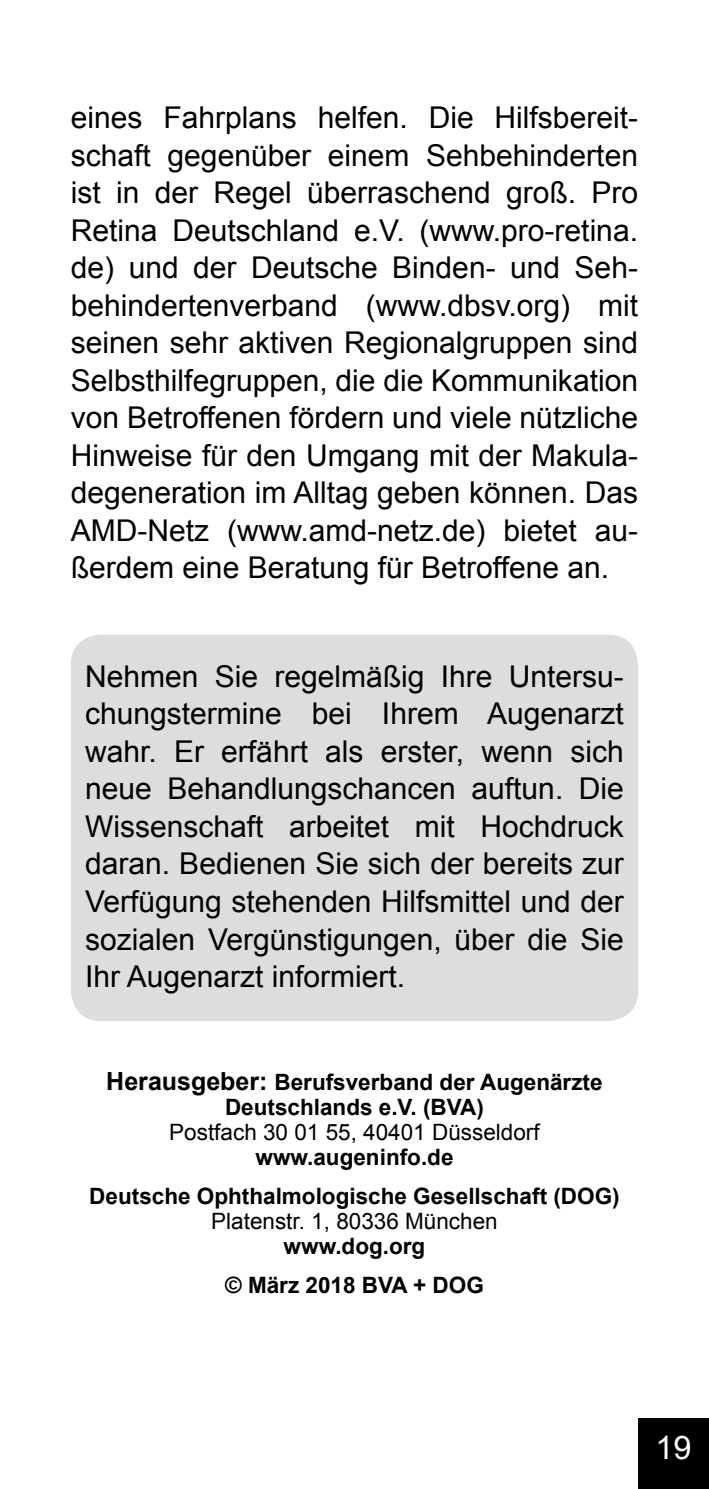
<style>
.page{position:relative;width:709px;height:1489px;background:#fff}
.page>*{position:absolute;margin:0;border:0;box-sizing:border-box;transform-origin:0 0}
.t1{font:32.5px "Arial";color:#fff}
.t2{font:30px/37.5px "Arial";color:#000;text-align:justify}
.t3{font:700 22.5px/39.2px "Arial";color:#000;text-align:center}
.t4{font:22.5px "Arial";color:#000}
.s1{font-size:25px}
</style>
<div class="page">
<div style="left:638px;top:1417px;width:71px;height:71px;background:#000"></div>
<div style="left:71px;top:634px;width:567px;height:386px;background:#dcddde;border-radius:30px"></div>
<p class="t2" style="left:71px;top:99px;width:568px">eines Fahrplans helfen. Die Hilfsbereit&shy;schaft gegenüber einem Sehbehinderten ist in der Regel überraschend groß. Pro Retina Deutschland e.V. (www.pro-retina. de) und der Deutsche Binden- und Seh&shy;behindertenverband (www.dbsv.org) mit seinen sehr aktiven Regionalgruppen sind Selbsthilfegruppen, die die Kommunikation von Betroffenen fördern und viele nützliche Hinweise für den Umgang mit der Makula&shy;degeneration im Alltag geben können. Das AMD-Netz (www.amd-netz.de) bietet au&shy;ßerdem eine Beratung für Betroffene an.</p>
<p class="t2" style="left:85px;top:658px;width:540px">Nehmen Sie regelmäßig Ihre Untersu&shy;chungstermine bei Ihrem Augenarzt wahr. Er erfährt als erster, wenn sich neue Behandlungschancen auftun. Die Wissenschaft arbeitet mit Hochdruck daran. Bedienen Sie sich der bereits zur Verfügung stehenden Hilfsmittel und der sozialen Vergünstigungen, über die Sie Ihr Augenarzt informiert.</p>
<p class="t3" style="left:106px;top:1070px;width:498px;line-height:25px"><span class="s1">Herausgeber:</span> Berufsverband der Augenärzte<br>Deutschlands e.V. (BVA)</p>
<p class="t4" style="left:169px;top:1117px;width:372px">Postfach 30 01 55, 40401 Düsseldorf</p>
<p class="t3" style="left:89px;top:1138px;width:532px">www.augeninfo.de<br>Deutsche Ophthalmologische Gesellschaft (DOG)</p>
<p class="t4" style="left:211px;top:1206px;width:288px">Platenstr. 1, 80336 München</p>
<p class="t3" style="left:225px;top:1227px;width:260px">www.dog.org<br>© März 2018 BVA + DOG</p>
<p class="t1" style="left:655px;top:1425px;width:38px">19</p>
</div>
